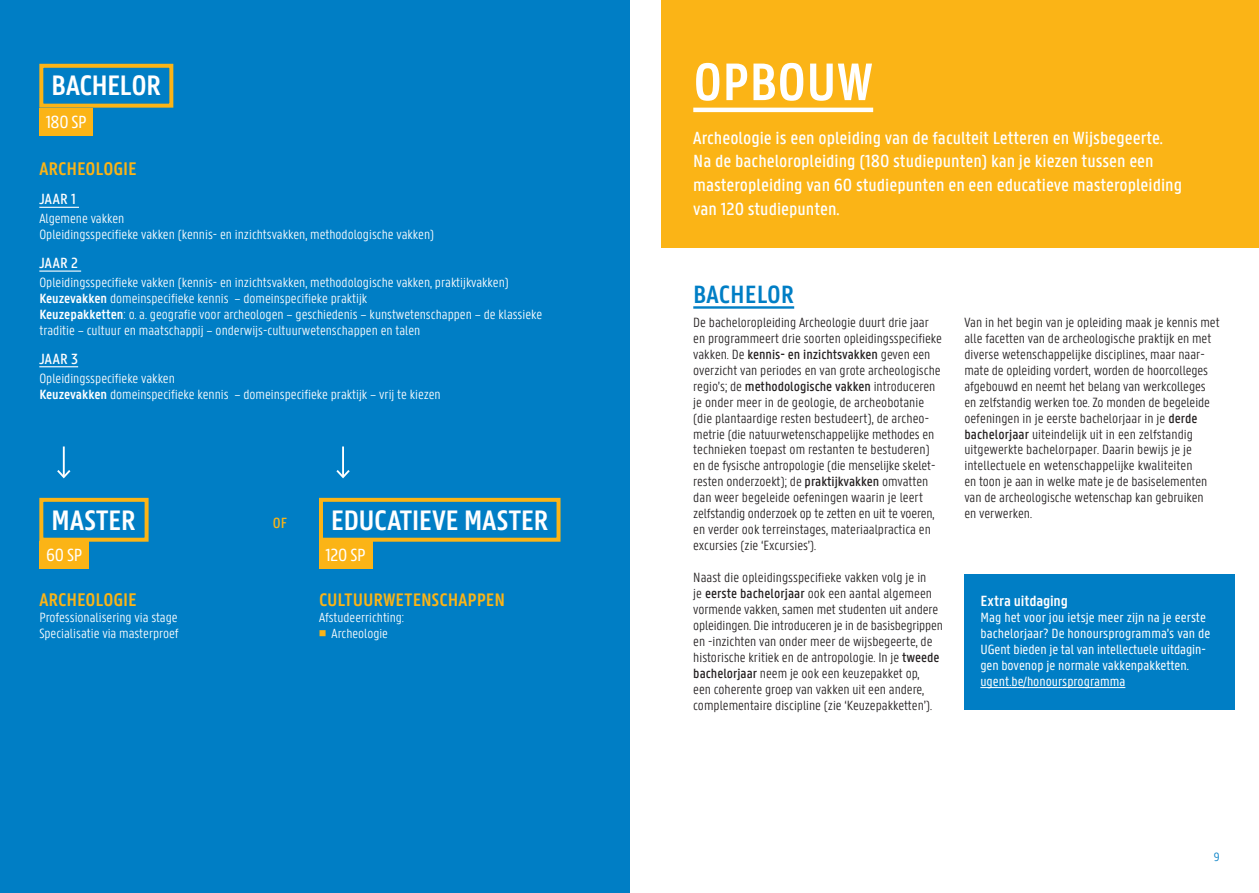
<style>
.page{position:relative;width:1259px;height:893px;background:#fff}
.page>*{position:absolute;margin:0;border:0;box-sizing:border-box;transform-origin:0 0}
.t1{font:600 56.25px "U Gent Panno Text";color:#fff}
.t2{font:600 30px "U Gent Panno Text";letter-spacing:-.015em;color:#fff}
.t3{font:600 26.7px "U Gent Panno Text";color:#007ec5}
.t4{font:600 19.5px "U Gent Panno Text";letter-spacing:-.01em;color:#fbb416}
.t5{font:600 19.35px "U Gent Panno Text";letter-spacing:-.005em;color:#fbb416}
.t6{font:500 18.75px/24px "U Gent Panno Text";color:#fff}
.t7{font:18.75px "U Gent Panno Text";letter-spacing:-.02em;color:#fff}
.t8{font:500 15.75px "U Gent Panno Text";letter-spacing:.02em;color:#fff}
.t9{font:600 15.75px "U Gent Panno Text";letter-spacing:-.01em;color:#fff}
.t10{font:500 15.75px "U Gent Panno Text";color:#fbb416}
.t11{font:300 14.25px/15.9px "U Gent Panno Text";color:#231f20}
.t12{font:300 14.25px/15.9px "U Gent Panno Text";color:#fff}
.t13{font:14.25px/15.9px "U Gent Panno Text";color:#fff}
.t14{font:300 14.1px/15.9px "U Gent Panno Text";color:#fff;text-align:center}
.t15{font:300 12.75px "U Gent Panno Text";color:#007ec5}
.s1{font-weight:600}
.s2{font-weight:500}
</style>
<div class="page">
<hr style="left:693px;top:306px;width:101px;height:3px;background:#007ec5">
<div style="left:661px;top:0;width:598px;height:247px;background:#fbb416"></div>
<hr style="left:693px;top:108px;width:180px;height:4px;background:#fff">
<div style="left:0;top:0;width:629px;height:893px;background:#007ec5"></div>
<hr style="left:39px;top:207px;width:40px;height:1px;background:#fff">
<hr style="left:39px;top:271px;width:42px;height:1px;background:#fff">
<hr style="left:39px;top:366px;width:39px;height:1px;background:#fff">
<div style="left:964px;top:574px;width:271px;height:136px;background:#007ec5"></div>
<hr style="left:980px;top:687px;width:145px;height:1px;background:#fff">
<div style="left:39px;top:64px;width:134px;height:44px;border:4px solid #fbb416"></div>
<div style="left:39px;top:108px;width:54px;height:28px;background:#fbb416"></div>
<hr style="left:342px;top:446px;width:2px;height:31px;background:#fff">
<svg style="left:336px;top:468px;width:14px;height:11px"></svg>
<hr style="left:63px;top:446px;width:2px;height:31px;background:#fff">
<svg style="left:57px;top:468px;width:14px;height:11px"></svg>
<div style="left:39px;top:541px;width:50px;height:27px;background:#fbb416"></div>
<div style="left:319px;top:541px;width:53px;height:27px;background:#fbb416"></div>
<div style="left:39px;top:498px;width:110px;height:44px;border:4px solid #fbb416"></div>
<div style="left:319px;top:498px;width:241px;height:44px;border:4px solid #fbb416"></div>
<h2 class="t2" style="left:51px;top:68px;width:112px">BACHELOR</h2>
<h3 class="t7" style="left:46px;top:111px;width:43px">180 SP</h3>
<h3 class="t4" style="left:39px;top:157px;width:99px">ARCHEOLOGIE</h3>
<p class="t8" style="left:39px;top:190px;width:38px">JAAR 1</p>
<p class="t12" style="left:39px;top:211px;width:396px">Algemene vakken<br>Opleidingsspecifieke vakken (kennis- en inzichtsvakken, methodologische vakken)</p>
<p class="t8" style="left:39px;top:254px;width:40px">JAAR 2</p>
<p class="t12" style="left:39px;top:274px;width:504px">Opleidingsspecifieke vakken (kennis- en inzichtsvakken, methodologische vakken, praktijkvakken)<br><span class="s1">Keuzevakken</span> domeinspecifieke kennis – domeinspecifieke praktijk<br><span class="s1">Keuzepakketten</span>: o. a. geografie voor archeologen – geschiedenis – kunstwetenschappen – de klassieke traditie – cultuur en maatschappij – onderwijs-cultuurwetenschappen en talen</p>
<p class="t8" style="left:39px;top:349px;width:40px">JAAR 3</p>
<p class="t12" style="left:39px;top:370px;width:403px">Opleidingsspecifieke vakken<br><span class="s1">Keuzevakken</span> domeinspecifieke kennis – domeinspecifieke praktijk – vrij te kiezen</p>
<h2 class="t2" style="left:51px;top:502px;width:86px">MASTER</h2>
<p class="t10" style="left:273px;top:514px;width:16px">of</p>
<h2 class="t2" style="left:331px;top:502px;width:219px">EDUCATIEVE MASTER</h2>
<h3 class="t7" style="left:46px;top:544px;width:38px">60 SP</h3>
<h3 class="t7" style="left:325px;top:544px;width:42px">120 SP</h3>
<h3 class="t4" style="left:39px;top:588px;width:99px">ARCHEOLOGIE</h3>
<p class="t12" style="left:39px;top:609px;width:141px">Professionalisering via stage<br>Specialisatie via masterproef</p>
<h3 class="t5" style="left:319px;top:588px;width:187px">CULTUURWETENSCHAPPEN</h3>
<p class="t14" style="left:319px;top:609px;width:87px">Afstudeerrichting:<br>Archeologie</p>
<h1 class="t1" style="left:693px;top:48px;width:181px">OPBOUW</h1>
<p class="t6" style="left:693px;top:125px;width:490px">Archeologie is een opleiding van de faculteit Letteren en Wijsbegeerte.<br>Na de bacheloropleiding (180 studiepunten) kan je kiezen tussen een masteropleiding van 60 studiepunten en een educatieve masteropleiding van 120 studiepunten.</p>
<h3 class="t3" style="left:693px;top:278px;width:102px">BACHELOR</h3>
<p class="t11" style="left:693px;top:314px;width:250px">De bacheloropleiding Archeologie duurt drie jaar en programmeert drie soorten opleidingsspecifieke vakken. De <span class="s2">kennis- en inzichtsvakken</span> geven een overzicht van periodes en van grote archeologische regio’s; de <span class="s2">methodologische vakken</span> introduceren je onder meer in de geologie, de archeobotanie (die plantaardige resten bestudeert), de archeo&shy;metrie (die natuurwetenschappelijke methodes en technieken toepast om restanten te bestuderen) en de fysische antropologie (die menselijke skelet&shy;resten onderzoekt); de <span class="s2">praktijkvakken</span> omvatten dan weer begeleide oefeningen waarin je leert zelfstandig onderzoek op te zetten en uit te voeren, en verder ook terreinstages, materiaalpractica en excursies (zie ‘Excursies’).</p>
<p class="t11" style="left:693px;top:569px;width:251px">Naast die opleidingsspecifieke vakken volg je in<br>je <span class="s2">eerste bachelorjaar</span> ook een aantal algemeen vormende vakken, samen met studenten uit andere opleidingen. Die introduceren je in de basisbegrippen en -inzichten van onder meer de wijsbegeerte, de historische kritiek en de antropologie. In je <span class="s2">tweede bachelorjaar</span> neem je ook een keuzepakket op,<br>een coherente groep van vakken uit een andere, complementaire discipline (zie ‘Keuzepakketten’).</p>
<p class="t11" style="left:964px;top:314px;width:257px">Van in het begin van je opleiding maak je kennis met alle facetten van de archeologische praktijk en met diverse wetenschappelijke disciplines, maar naar&shy;mate de opleiding vordert, worden de hoorcolleges afgebouwd en neemt het belang van werkcolleges en zelfstandig werken toe. Zo monden de begeleide oefeningen in je eerste bachelorjaar in je <span class="s2">derde bachelorjaar</span> uiteindelijk uit in een zelfstandig uitgewerkte bachelorpaper. Daarin bewijs je je intellectuele en wetenschappelijke kwaliteiten<br>en toon je aan in welke mate je de basiselementen van de archeologische wetenschap kan gebruiken<br>en verwerken.</p>
<p class="t9" style="left:980px;top:591px;width:89px">Extra uitdaging</p>
<p class="t13" style="left:980px;top:609px;width:231px">Mag het voor jou ietsje meer zijn na je eerste bachelorjaar? De honoursprogramma’s van de UGent bieden je tal van intellectuele uitdagin&shy;gen bovenop je normale vakkenpakketten. ugent.be/honoursprogramma</p>
<p class="t15" style="left:1213px;top:849px;width:7px">9</p>
</div>
